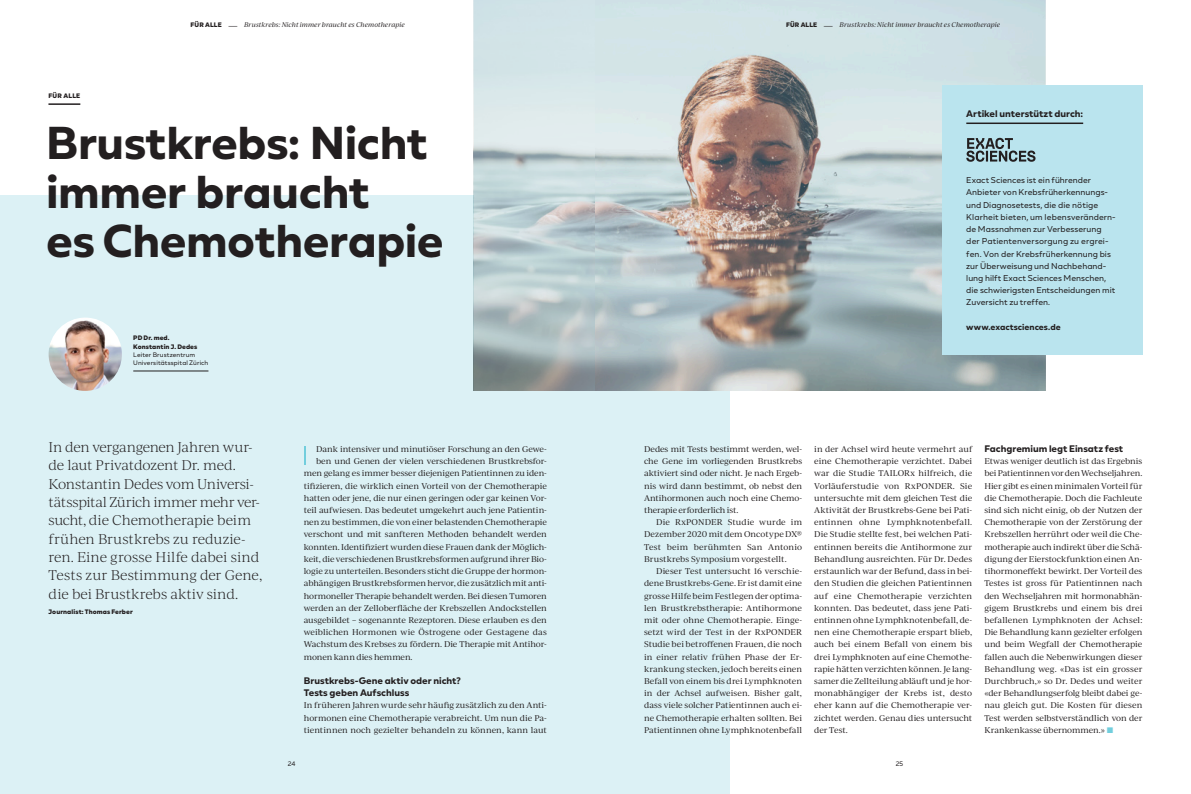
<style>
.page{position:relative;width:1191px;height:794px;background:#fff}
.page>*{position:absolute;margin:0;border:0;box-sizing:border-box;transform-origin:0 0}
.Titel_2{font:700 46px/48.8px "BR Nebula";letter-spacing:-.01em;color:#231f20}
.Intro_Text{font:300 13.5px/18.3px "Ivy Journal";letter-spacing:-.015em;color:#231f20}
.GT_Titel{font:700 9.5px/12.2px "BR Nebula";color:#231f20}
.Sponsor_Titel{font:700 9.5px "BR Nebula";color:#231f20}
.Sponsor_GT{font:8.5px/12.2px "BR Nebula";color:#231f20}
.Sponsor_GT_Bold{font:700 8.5px "BR Nebula";letter-spacing:.005em;color:#231f20}
.GT_ohne_Einzug{font:8px/12.2px "Ivy Journal";letter-spacing:-.015em;color:#231f20;text-align:justify}
.GT{font:8px/12.2px "Ivy Journal";color:#231f20;text-align:justify}
.GT_ohne_Einzug-2{font:8px "Ivy Journal";letter-spacing:.005em;color:#231f20}
.t1{font:italic 6.5px "Ivy Journal";letter-spacing:.005em;color:#231f20}
.Small_Text{font:6.5px "BR Nebula";letter-spacing:.01em;color:#231f20}
.Small_Text_Black{font:900 6.5px/8.1px "BR Nebula";letter-spacing:.01em;color:#231f20}
.Author{font:900 6.5px "BR Nebula";letter-spacing:.01em;color:#231f20}
.Categroy_Heading{font:900 6.5px "BR Nebula";letter-spacing:.03em;color:#231f20}
.s1{font-family:"BR Nebula";font-weight:900;font-style:normal}
.s2{font-family:"BR Nebula";font-style:normal}
.s3{font-family:"BR Nebula";font-weight:700;color:#72cedd}
</style>
<div class="page">
<div style="left:0;top:195px;width:729px;height:599px;background:#dcf1f5"></div>
<img style="left:474px;top:0;width:121px;height:391px">
<svg style="left:595px;top:0;width:450px;height:391px;background:#b6bdbe"></svg>
<hr style="left:133px;top:371px;width:75px;height:1px;background:#231f20">
<img style="left:49px;top:317px;width:73px;height:74px;border-radius:37px">
<svg style="left:304px;top:446px;width:1px;height:18px"></svg>
<div style="left:942px;top:85px;width:200px;height:270px;background:#bae4ee"></div>
<hr style="left:966px;top:122px;width:117px;height:2px;background:#231f20">
<svg style="left:966px;top:138px;width:69px;height:24px"></svg>
<hr style="left:48px;top:103px;width:32px;height:2px;background:#231f20">
<p class="t1" style="left:191px;top:20px;width:216px"><span class="s1">FÜR ALLE</span> <span class="s2">—</span> Brustkrebs: Nicht immer braucht es Chemotherapie</p>
<p class="t1" style="left:786px;top:20px;width:216px"><span class="s1">FÜR ALLE</span> <span class="s2">—</span> Brustkrebs: Nicht immer braucht es Chemotherapie</p>
<p class="Categroy_Heading" style="left:48px;top:91px;width:33px">FÜR ALLE</p>
<p class="Titel_2" style="left:46px;top:117px;width:399px">Brustkrebs: Nicht immer braucht<br>es Chemotherapie</p>
<p class="Small_Text_Black" style="left:133px;top:334px;width:66px">PD Dr. med.<br>Konstantin J. Dedes</p>
<p class="Small_Text" style="left:133px;top:350px;width:64px">Leiter Brustzentrum</p>
<p class="Small_Text" style="left:133px;top:358px;width:77px">Universitätsspital Zürich</p>
<p class="Intro_Text" style="left:49px;top:437px;width:215px">In den vergangenen Jahren wur&shy;de laut Privatdozent Dr. med.<br>Konstantin Dedes vom Universi&shy;tätsspital Zürich immer mehr ver&shy;sucht, die Chemotherapie beim frühen Brustkrebs zu reduzie&shy;ren. Eine grosse Hilfe dabei sind<br>Tests zur Bestimmung der Gene, die bei Brustkrebs aktiv sind.</p>
<p class="Author" style="left:49px;top:607px;width:86px">Journalist: Thomas Ferber</p>
<p class="GT_ohne_Einzug" style="left:316px;top:442px;width:232px">Dank intensiver und minutiöser Forschung an den Gewe-</p>
<p class="GT_ohne_Einzug" style="left:316px;top:455px;width:232px">ben und Genen der vielen verschiedenen Brustkrebsfor-</p>
<p class="GT_ohne_Einzug" style="left:304px;top:467px;width:244px">men gelang es immer besser diejenigen Patientinnen zu iden-</p>
<p class="GT_ohne_Einzug" style="left:304px;top:479px;width:244px">tifizieren, die wirklich einen Vorteil von der Chemotherapie</p>
<p class="GT_ohne_Einzug" style="left:304px;top:491px;width:244px">hatten oder jene, die nur einen geringen oder gar keinen Vor-</p>
<p class="GT_ohne_Einzug" style="left:304px;top:503px;width:244px">teil aufwiesen. Das bedeutet umgekehrt auch jene Patientin-</p>
<p class="GT_ohne_Einzug" style="left:304px;top:516px;width:244px">nen zu bestimmen, die von einer belastenden Chemotherapie</p>
<p class="GT_ohne_Einzug" style="left:304px;top:528px;width:244px">verschont und mit sanfteren Methoden behandelt werden</p>
<p class="GT_ohne_Einzug" style="left:304px;top:540px;width:244px">konnten. Identifiziert wurden diese Frauen dank der Möglich-</p>
<p class="GT_ohne_Einzug" style="left:304px;top:552px;width:244px">keit, die verschiedenen Brustkrebsformen aufgrund ihrer Bio-</p>
<p class="GT_ohne_Einzug" style="left:304px;top:565px;width:244px">logie zu unterteilen. Besonders sticht die Gruppe der hormon-</p>
<p class="GT_ohne_Einzug" style="left:304px;top:577px;width:244px">abhängigen Brustkrebsformen hervor, die zusätzlich mit anti-</p>
<p class="GT_ohne_Einzug" style="left:304px;top:589px;width:244px">hormoneller Therapie behandelt werden. Bei diesen Tumoren</p>
<p class="GT_ohne_Einzug" style="left:304px;top:601px;width:244px">werden an der Zelloberfläche der Krebszellen Andockstellen</p>
<p class="GT_ohne_Einzug" style="left:304px;top:613px;width:244px">ausgebildet – sogenannte Rezeptoren. Diese erlauben es den</p>
<p class="GT_ohne_Einzug-2" style="left:304px;top:626px;width:244px">weiblichen Hormonen wie Östrogene oder Gestagene das</p>
<p class="GT_ohne_Einzug" style="left:304px;top:638px;width:244px">Wachstum des Krebses zu fördern. Die Therapie mit Antihor-</p>
<p class="GT_ohne_Einzug" style="left:304px;top:650px;width:110px">monen kann dies hemmen.</p>
<p class="GT_Titel" style="left:304px;top:674px;width:158px">Brustkrebs-Gene aktiv oder nicht?<br>Tests geben Aufschluss</p>
<p class="GT_ohne_Einzug" style="left:304px;top:699px;width:244px">In früheren Jahren wurde sehr häufig zusätzlich zu den Anti&shy;hormonen eine Chemotherapie verabreicht. Um nun die Pa&shy;tientinnen noch gezielter behandeln zu können, kann laut</p>
<p class="Sponsor_Titel" style="left:966px;top:107px;width:118px">Artikel unterstützt durch:</p>
<p class="Sponsor_GT" style="left:966px;top:174px;width:151px">Exact Sciences ist ein führender Anbieter von Krebsfrüherkennungs&shy;und Diagnosetests, die die nötige Klarheit bieten, um lebensverändern&shy;de Massnahmen zur Verbesserung der Patientenversorgung zu ergrei&shy;fen. Von der Krebsfrüherkennung bis zur Überweisung und Nachbehand&shy;lung hilft Exact Sciences Menschen, die schwierigsten Entscheidungen mit Zuversicht zu treffen.</p>
<p class="Sponsor_GT_Bold" style="left:966px;top:321px;width:96px">www.exactsciences.de</p>
<p class="GT_ohne_Einzug" style="left:644px;top:442px;width:159px">Dedes mit Tests bestimmt werden, wel&shy;che Gene im vorliegenden Brustkrebs aktiviert sind oder nicht. Je nach Ergeb&shy;nis wird dann bestimmt, ob nebst den Antihormonen auch noch eine Chemo&shy;therapie erforderlich ist.</p>
<p class="GT" style="left:644px;top:516px;width:159px;text-indent:12px">Die RxPONDER Studie wurde im Dezember 2020 mit dem Oncotype DX® Test beim berühmten San Antonio Brustkrebs Symposium vorgestellt.</p>
<p class="GT" style="left:644px;top:565px;width:159px;text-indent:12px">Dieser Test untersucht 16 verschie&shy;dene Brustkrebs-Gene. Er ist damit eine grosse Hilfe beim Festlegen der optima&shy;len Brustkrebstherapie: Antihormone mit oder ohne Chemotherapie. Einge&shy;setzt wird der Test in der RxPONDER Studie bei betroffenen Frauen, die noch in einer relativ frühen Phase der Er&shy;krankung stecken, jedoch bereits einen Befall von einem bis drei Lymphknoten in der Achsel aufweisen. Bisher galt, dass viele solcher Patientinnen auch ei&shy;ne Chemotherapie erhalten sollten. Bei Patientinnen ohne Lymphknotenbefall</p>
<p class="GT" style="left:814px;top:442px;width:159px">in der Achsel wird heute vermehrt auf eine Chemotherapie verzichtet. Dabei war die Studie TAILORx hilfreich, die Vorläuferstudie von RxPONDER. Sie untersuchte mit dem gleichen Test die Aktivität der Brustkrebs-Gene bei Pati&shy;entinnen ohne Lymphknotenbefall.<br>Die Studie stellte fest, bei welchen Pati&shy;entinnen bereits die Antihormone zur Behandlung ausreichten. Für Dr. Dedes erstaunlich war der Befund, dass in bei&shy;den Studien die gleichen Patientinnen auf eine Chemotherapie verzichten konnten. Das bedeutet, dass jene Pati&shy;entinnen ohne Lymphknotenbefall, de&shy;nen eine Chemotherapie erspart blieb, auch bei einem Befall von einem bis drei Lymphknoten auf eine Chemothe&shy;rapie hätten verzichten können. Je lang&shy;samer die Zellteilung abläuft und je hor&shy;monabhängiger der Krebs ist, desto eher kann auf die Chemotherapie ver&shy;zichtet werden. Genau dies untersucht der Test.</p>
<p class="GT_Titel" style="left:984px;top:442px;width:140px">Fachgremium legt Einsatz fest</p>
<p class="GT_ohne_Einzug" style="left:984px;top:455px;width:159px">Etwas weniger deutlich ist das Ergebnis bei Patientinnen vor den Wechseljahren.<br>Hier gibt es einen minimalen Vorteil für die Chemotherapie. Doch die Fachleute sind sich nicht einig, ob der Nutzen der Chemotherapie von der Zerstörung der Krebszellen herrührt oder weil die Che&shy;motherapie auch indirekt über die Schä&shy;digung der Eierstockfunktion einen An&shy;tihormoneffekt bewirkt. Der Vorteil des Testes ist gross für Patientinnen nach den Wechseljahren mit hormonabhän&shy;gigem Brustkrebs und einem bis drei befallenen Lymphknoten der Achsel:<br>Die Behandlung kann gezielter erfolgen und beim Wegfall der Chemotherapie fallen auch die Nebenwirkungen dieser Behandlung weg. «Das ist ein grosser Durchbruch,» so Dr. Dedes und weiter «der Behandlungserfolg bleibt dabei ge&shy;nau gleich gut. Die Kosten für diesen Test werden selbstverständlich von der Krankenkasse übernommen.» <span class="s3">■</span></p>
<p class="Small_Text" style="left:288px;top:759px;width:9px">24</p>
<p class="Small_Text" style="left:895px;top:759px;width:9px">25</p>
</div>
